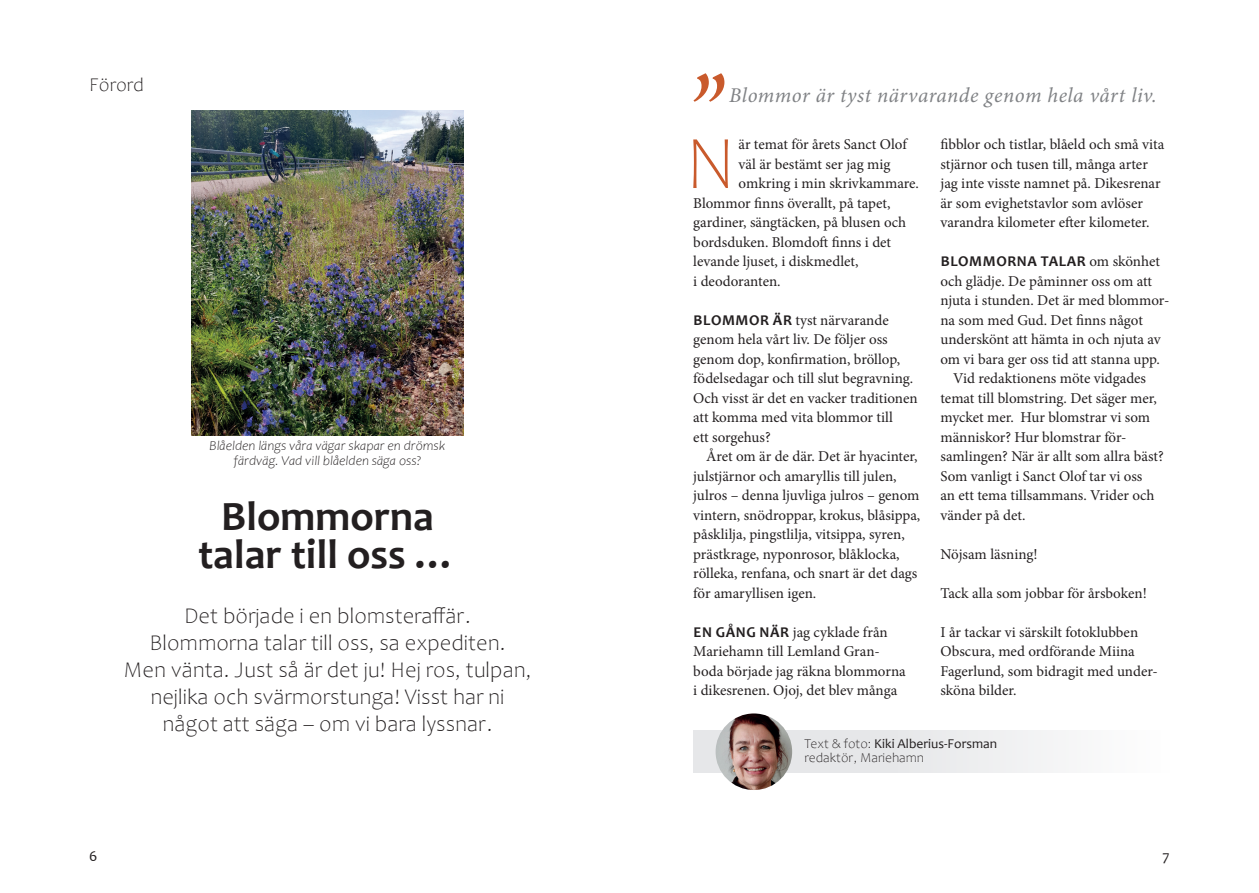
<style>
.page{position:relative;width:1259px;height:893px;background:#fff}
.page>*{position:absolute;margin:0;border:0;box-sizing:border-box;transform-origin:0 0}
.t1{font:97.05px "Dublin";color:#c95a2c}
.brödtext-första-utan_anfang{font:300 76.35px "Candara";color:#c95a2c}
.Rubrik{font:700 42px/37.5px "Candara";color:#231f20;text-align:center}
.Ingress{font:300 22.5px/27px "Candara";color:#231f20;text-align:center}
.t2{font:italic 21px "Minion Pro";letter-spacing:.025em;color:#808285}
.Titel_på_sidan{font:300 19.5px "Candara";color:#231f20}
.brödtext-första-utan_anfang-2{font:15px/19.5px "Minion Pro";color:#231f20}
.Brödtext{font:15px/19.5px "Minion Pro";color:#231f20}
.t3{font:15px "Candara";color:#231f20}
.Bildtext{font:italic 300 13.5px "Candara";color:#231f20}
.t4{font:13.5px "Candara";color:#231f20}
.t5{font:300 13.5px "Candara";color:#231f20}
.s1{font-family:"Candara";font-weight:700}
.s2{font-weight:300}
</style>
<div class="page">
<svg style="left:693px;top:731px;width:365px;height:42px;fill:#e8e9ea"></svg>
<img style="left:715px;top:713px;width:77px;height:77px;border-radius:38px">
<img style="left:191px;top:111px;width:272px;height:325px">
<p class="Titel_på_sidan" style="left:89px;top:74px;width:56px">Förord</p>
<p class="Bildtext" style="left:210px;top:438px;width:237px">Blåelden längs våra vägar skapar en drömsk</p>
<p class="Bildtext" style="left:233px;top:453px;width:189px">färdväg. Vad vill blåelden säga oss?</p>
<p class="Rubrik" style="left:198px;top:497px;width:260px">Blommorna talar till oss …</p>
<p class="Ingress" style="left:184px;top:603px;width:288px">Det började i en blomsteraffär.</p>
<p class="Ingress" style="left:149px;top:630px;width:357px">Blommorna talar till oss, sa expediten.</p>
<p class="Ingress" style="left:124px;top:657px;width:409px">Men vänta. Just så är det ju! Hej ros, tulpan, nejlika och svärmorstunga! Visst har ni något att säga – om vi bara lyssnar.</p>
<p class="t1" style="left:688px;top:55px;width:40px">"</p>
<p class="t2" style="left:729px;top:81px;width:429px">Blommor är tyst närvarande genom hela vårt liv.</p>
<p class="brödtext-första-utan_anfang" style="left:685px;top:121px;width:53px">N</p>
<p class="brödtext-första-utan_anfang-2" style="left:738px;top:135px;width:170px">är temat för årets Sanct Olof</p>
<p class="brödtext-första-utan_anfang-2" style="left:738px;top:154px;width:153px">väl är bestämt ser jag mig</p>
<p class="brödtext-första-utan_anfang-2" style="left:738px;top:174px;width:182px">omkring i min skrivkammare.</p>
<p class="brödtext-första-utan_anfang-2" style="left:693px;top:193px;width:199px">Blommor finns överallt, på tapet,</p>
<p class="brödtext-första-utan_anfang-2" style="left:693px;top:213px;width:214px">gardiner, sängtäcken, på blusen och</p>
<p class="brödtext-första-utan_anfang-2" style="left:693px;top:232px;width:199px">bordsduken. Blomdoft finns i det</p>
<p class="brödtext-första-utan_anfang-2" style="left:693px;top:252px;width:167px">levande ljuset, i diskmedlet,</p>
<p class="brödtext-första-utan_anfang-2" style="left:693px;top:271px;width:89px">i deodoranten.</p>
<p class="brödtext-första-utan_anfang-2" style="left:693px;top:310px;width:226px"><span class="s1">BLOMMOR ÄR</span> tyst närvarande genom hela vårt liv. De följer oss genom dop, konfirmation, bröllop, födelsedagar och till slut begravning.<br>Och visst är det en vacker traditionen att komma med vita blommor till</p>
<p class="brödtext-första-utan_anfang-2" style="left:693px;top:427px;width:79px">ett sorgehus?</p>
<p class="Brödtext" style="left:693px;top:447px;width:228px;text-indent:13px">Året om är de där. Det är hyacinter, julstjärnor och amaryllis till julen, julros – denna ljuvliga julros – genom vintern, snödroppar, krokus, blåsippa, påsklilja, pingstlilja, vitsippa, syren, prästkrage, nyponrosor, blåklocka, rölleka, renfana, och snart är det dags för amaryllisen igen.</p>
<p class="brödtext-första-utan_anfang-2" style="left:693px;top:622px;width:214px"><span class="s1">EN GÅNG NÄR</span> jag cyklade från<br>Mariehamn till Lemland Gran&shy;boda började jag räkna blommorna i dikesrenen. Ojoj, det blev många</p>
<p class="brödtext-första-utan_anfang-2" style="left:940px;top:135px;width:225px">fibblor och tistlar, blåeld och små vita stjärnor och tusen till, många arter jag inte visste namnet på. Dikesrenar är som evighetstavlor som avlöser varandra kilometer efter kilometer.</p>
<p class="brödtext-första-utan_anfang-2" style="left:940px;top:252px;width:230px"><span class="s1">BLOMMORNA TALAR</span> om skönhet och glädje. De påminner oss om att njuta i stunden. Det är med blommor&shy;na som med Gud. Det finns något underskönt att hämta in och njuta av om vi bara ger oss tid att stanna upp.</p>
<p class="Brödtext" style="left:940px;top:369px;width:225px;text-indent:13px">Vid redaktionens möte vidgades temat till blomstring. Det säger mer, mycket mer. Hur blomstrar vi som människor? Hur blomstrar för&shy;samlingen? När är allt som allra bäst?<br>Som vanligt i Sanct Olof tar vi oss<br>an ett tema tillsammans. Vrider och vänder på det.</p>
<p class="brödtext-första-utan_anfang-2" style="left:940px;top:544px;width:99px">Nöjsam läsning!</p>
<p class="brödtext-första-utan_anfang-2" style="left:940px;top:583px;width:208px">Tack alla som jobbar för årsboken!</p>
<p class="Brödtext" style="left:940px;top:622px;width:219px">I år tackar vi särskilt fotoklubben<br>Obscura, med ordförande Miina<br>Fagerlund, som bidragit med under&shy;sköna bilder.</p>
<p class="t4" style="left:804px;top:735px;width:194px"><span class="s2">Text &amp; foto:</span> Kiki Alberius-Forsman</p>
<p class="t5" style="left:804px;top:750px;width:121px">redaktör, Mariehamn</p>
<p class="t3" style="left:89px;top:847px;width:10px">6</p>
<p class="t3" style="left:1162px;top:847px;width:9px">7</p>
</div>
